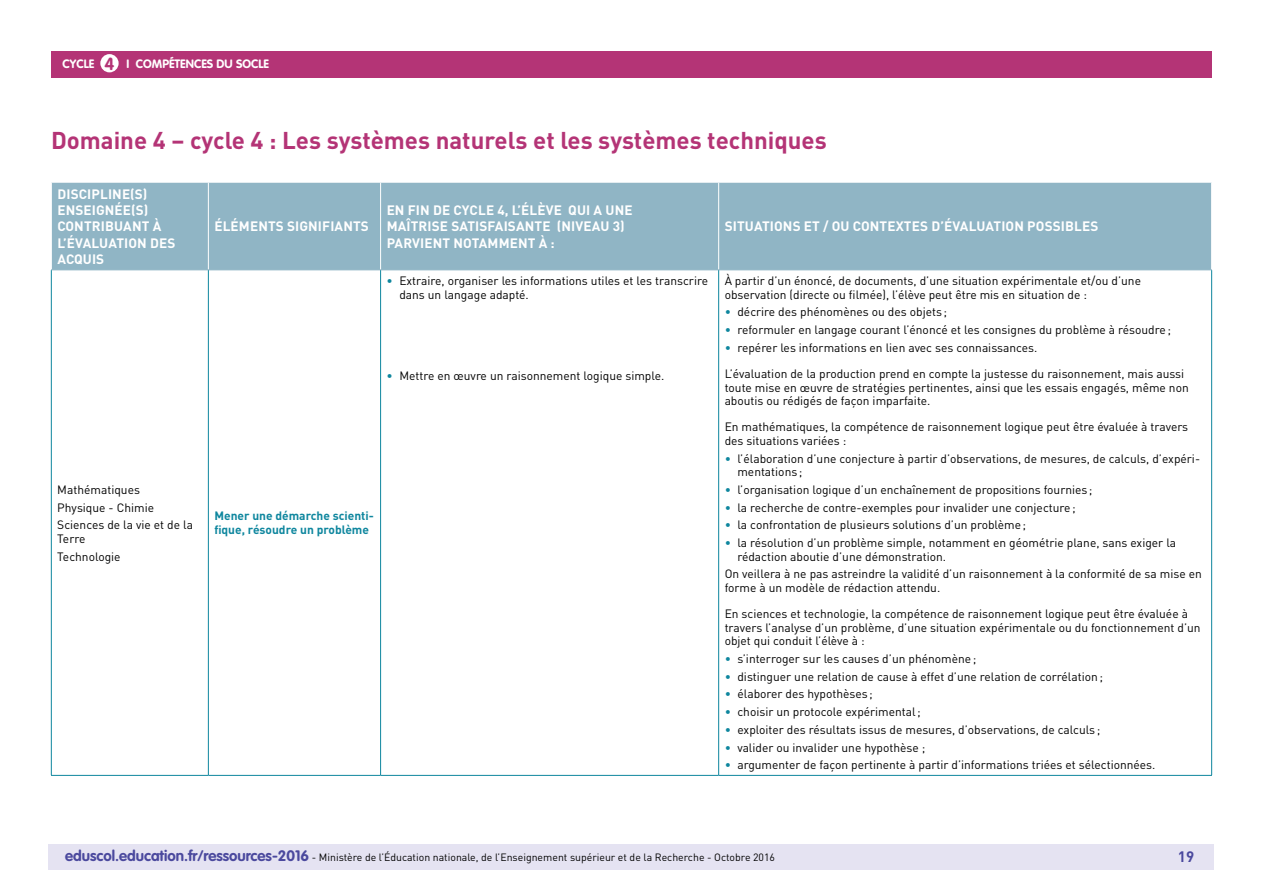
<style>
.page{position:relative;width:1263px;height:893px;background:#fff}
.page>*{position:absolute;margin:0;border:0;box-sizing:border-box;transform-origin:0 0}
._03_Titre_de_niveau{font:700 24px "DIN Pro";color:#b43476}
.t1{font:700 17.25px "VAG Rounded Std";color:#b43476}
.t2{font:700 15px "DIN Pro";color:#4b499e}
.Titre_têtière_tablea{font:700 13.5px/16.2px "DIN Pro";letter-spacing:.01em;color:#fff}
.Texte_courant_tablea{font:12px/13.5px "DIN Pro";color:#000}
.Texte_gras_bleu{font:700 12px/13.5px "DIN Pro";color:#0e869e}
.t3{font:700 12px "VAG Rounded Std";color:#fff}
.t4{font:10.5px "DIN Pro";color:#000}
.s1{color:#0e869e}
.s2{font-family:"VAG Rounded Std";font-weight:700;font-size:15px;color:#4b499e}
</style>
<div class="page">
<div style="left:49px;top:844px;width:1165px;height:26px;background:#e5e3f2"></div>
<div style="left:51px;top:51px;width:1161px;height:27px;background:#b43476"></div>
<div style="left:100px;top:54px;width:19px;height:18px;background:#fff;border-radius:50%"></div>
<div style="left:52px;top:183px;width:1159px;height:87px;background:#90b5c5"></div>
<hr style="left:208px;top:183px;width:1px;height:87px;background:#fff">
<hr style="left:380px;top:183px;width:1px;height:87px;background:#fff">
<hr style="left:718px;top:183px;width:1px;height:87px;background:#fff">
<hr style="left:51px;top:270px;width:157px;height:1px;background:#90b5c5">
<hr style="left:208px;top:270px;width:173px;height:1px;background:#90b5c5">
<hr style="left:381px;top:270px;width:338px;height:1px;background:#90b5c5">
<hr style="left:719px;top:270px;width:493px;height:1px;background:#90b5c5">
<hr style="left:51px;top:270px;width:1px;height:505px;background:#0e869e">
<hr style="left:208px;top:270px;width:1px;height:505px;background:#0e869e">
<hr style="left:380px;top:270px;width:1px;height:505px;background:#0e869e">
<hr style="left:718px;top:270px;width:1px;height:505px;background:#0e869e">
<hr style="left:1211px;top:270px;width:1px;height:505px;background:#0e869e">
<hr style="left:51px;top:775px;width:157px;height:1px;background:#0e869e">
<hr style="left:208px;top:775px;width:173px;height:1px;background:#0e869e">
<hr style="left:381px;top:775px;width:338px;height:1px;background:#0e869e">
<hr style="left:719px;top:775px;width:493px;height:1px;background:#0e869e">
<p class="t3" style="left:63px;top:57px;width:33px">CYCLE</p>
<p class="t3" style="left:127px;top:57px;width:144px">I COMPÉTENCES DU SOCLE</p>
<h2 class="t1" style="left:105px;top:53px;width:11px">4</h2>
<p class="_03_Titre_de_niveau" style="left:51px;top:124px;width:777px">Domaine 4 – cycle 4 : Les systèmes naturels et les systèmes techniques</p>
<p class="Titre_têtière_tablea" style="left:57px;top:186px;width:120px">DISCIPLINE(S)<br>ENSEIGNÉE(S)<br>CONTRIBUANT À<br>L’ÉVALUATION DES<br>ACQUIS</p>
<p class="Titre_têtière_tablea" style="left:387px;top:202px;width:247px">EN FIN DE CYCLE 4, L’ÉLÈVE QUI A UNE<br>MAÎTRISE SATISFAISANTE (NIVEAU 3)<br>PARVIENT NOTAMMENT À :</p>
<p class="Titre_têtière_tablea" style="left:214px;top:218px;width:156px">ÉLÉMENTS SIGNIFIANTS</p>
<p class="Titre_têtière_tablea" style="left:725px;top:218px;width:375px">SITUATIONS ET / OU CONTEXTES D’ÉVALUATION POSSIBLES</p>
<p class="Texte_courant_tablea" style="left:57px;top:482px;width:84px">Mathématiques</p>
<p class="Texte_courant_tablea" style="left:57px;top:500px;width:98px">Physique - Chimie</p>
<p class="Texte_courant_tablea" style="left:57px;top:518px;width:137px">Sciences de la vie et de la<br>Terre</p>
<p class="Texte_courant_tablea" style="left:57px;top:549px;width:65px">Technologie</p>
<p class="Texte_courant_tablea" style="left:399px;top:274px;width:310px;text-indent:-13px"><span class="s1">•</span> Extraire, organiser les informations utiles et les transcrire dans un langage adapté.</p>
<p class="Texte_courant_tablea" style="left:387px;top:369px;width:279px"><span class="s1">•</span> Mettre en œuvre un raisonnement logique simple.</p>
<p class="Texte_gras_bleu" style="left:214px;top:509px;width:161px">Mener une démarche scienti&shy;fique, résoudre un problème</p>
<p class="Texte_courant_tablea" style="left:725px;top:274px;width:418px">À partir d’un énoncé, de documents, d’une situation expérimentale et/ou d’une observation (directe ou filmée), l’élève peut être mis en situation de :</p>
<p class="Texte_courant_tablea" style="left:725px;top:305px;width:224px"><span class="s1">•</span> décrire des phénomènes ou des objets ;</p>
<p class="Texte_courant_tablea" style="left:725px;top:323px;width:448px"><span class="s1">•</span> reformuler en langage courant l’énoncé et les consignes du problème à résoudre;</p>
<p class="Texte_courant_tablea" style="left:725px;top:340px;width:314px"><span class="s1">•</span> repérer les informations en lien avec ses connaissances.</p>
<p class="Texte_courant_tablea" style="left:725px;top:367px;width:466px">L’évaluation de la production prend en compte la justesse du raisonnement, mais aussi toute mise en œuvre de stratégies pertinentes, ainsi que les essais engagés, même non aboutis ou rédigés de façon imparfaite.</p>
<p class="Texte_courant_tablea" style="left:725px;top:420px;width:465px">En mathématiques, la compétence de raisonnement logique peut être évaluée à travers des situations variées :</p>
<p class="Texte_courant_tablea" style="left:737px;top:451px;width:464px;text-indent:-13px"><span class="s1">•</span> l’élaboration d’une conjecture à partir d’observations, de mesures, de calculs, d’expéri&shy;mentations ;</p>
<p class="Texte_courant_tablea" style="left:725px;top:482px;width:369px"><span class="s1">•</span> l’organisation logique d’un enchaînement de propositions fournies ;</p>
<p class="Texte_courant_tablea" style="left:725px;top:500px;width:352px"><span class="s1">•</span> la recherche de contre-exemples pour invalider une conjecture;</p>
<p class="Texte_courant_tablea" style="left:725px;top:518px;width:303px"><span class="s1">•</span> la confrontation de plusieurs solutions d’un problème;</p>
<p class="Texte_courant_tablea" style="left:737px;top:536px;width:440px;text-indent:-13px"><span class="s1">•</span> la résolution d’un problème simple, notamment en géométrie plane, sans exiger la rédaction aboutie d’une démonstration.</p>
<p class="Texte_courant_tablea" style="left:725px;top:567px;width:479px">On veillera à ne pas astreindre la validité d’un raisonnement à la conformité de sa mise en forme à un modèle de rédaction attendu.</p>
<p class="Texte_courant_tablea" style="left:725px;top:607px;width:477px">En sciences et technologie, la compétence de raisonnement logique peut être évaluée à travers l’analyse d’un problème, d’une situation expérimentale ou du fonctionnement d’un objet qui conduit l’élève à :</p>
<p class="Texte_courant_tablea" style="left:725px;top:651px;width:253px"><span class="s1">•</span> s’interroger sur les causes d’un phénomène;</p>
<p class="Texte_courant_tablea" style="left:725px;top:669px;width:380px"><span class="s1">•</span> distinguer une relation de cause à effet d’une relation de corrélation;</p>
<p class="Texte_courant_tablea" style="left:725px;top:687px;width:150px"><span class="s1">•</span> élaborer des hypothèses ;</p>
<p class="Texte_courant_tablea" style="left:725px;top:705px;width:198px"><span class="s1">•</span> choisir un protocole expérimental;</p>
<p class="Texte_courant_tablea" style="left:725px;top:722px;width:377px"><span class="s1">•</span> exploiter des résultats issus de mesures, d’observations, de calculs ;</p>
<p class="Texte_courant_tablea" style="left:725px;top:740px;width:202px"><span class="s1">•</span> valider ou invalider une hypothèse ;</p>
<p class="Texte_courant_tablea" style="left:725px;top:758px;width:432px"><span class="s1">•</span> argumenter de façon pertinente à partir d’informations triées et sélectionnées.</p>
<p class="t4" style="left:65px;top:850px;width:711px"><span class="s2">eduscol.education.fr/ressources-2016</span> - Ministère de l’Éducation nationale, de l’Enseignement supérieur et de la Recherche - Octobre 2016</p>
<p class="t2" style="left:1178px;top:846px;width:18px">19</p>
</div>
